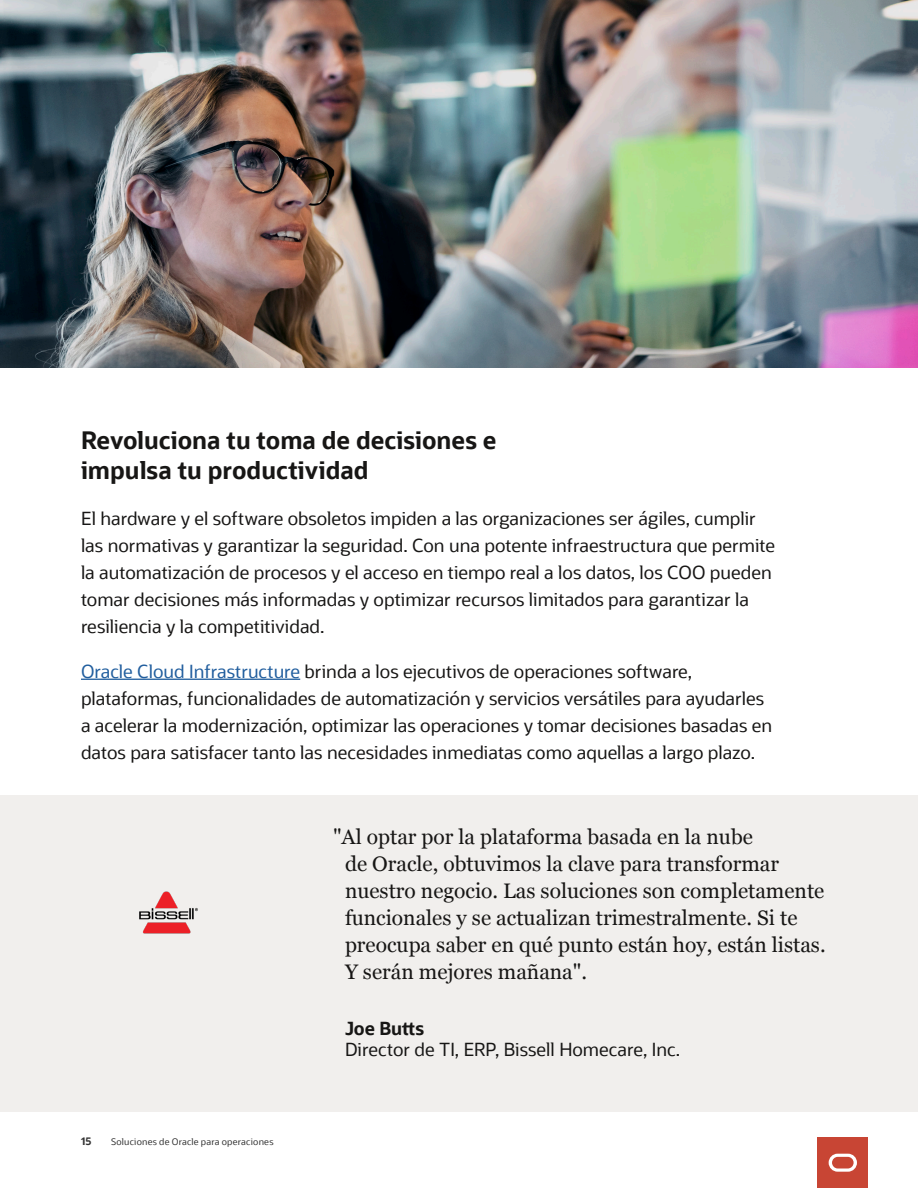
<style>
.page{position:relative;width:918px;height:1188px;background:#fff}
.page>*{position:absolute;margin:0;border:0;box-sizing:border-box;transform-origin:0 0}
.A__Subhead_chapters{font:700 24px/30px "Oracle Sans";color:#171615}
.Component_Body_Quote{font:21px/27px "Georgia";color:#171615}
.A__Body_Text{font:18px/27px "Oracle Sans";color:#171615}
.Component_Quote_Titl{font:18px "Oracle Sans";color:#171615}
.Component_Quote_Name{font:700 18px "Oracle Sans";color:#171615}
.t1{font:700 10.5px "Oracle Sans";color:#333}
.t2{font:9px "Oracle Sans";letter-spacing:.025em;color:#333}
.s1{color:#215e9e}
</style>
<div class="page">
<hr style="left:81px;top:679px;width:219px;height:1px;background:#215e9e">
<div style="left:0;top:795px;width:918px;height:317px;background:#f1efed"></div>
<img style="left:139px;top:891px;width:59px;height:43px">
<img style="left:0;top:0;width:918px;height:368px">
<div style="left:818px;top:1137px;width:50px;height:51px;background:#c84534"></div>
<svg style="left:829px;top:1154px;width:28px;height:18px"></svg>
<p class="A__Subhead_chapters" style="left:81px;top:425px;width:417px">Revoluciona tu toma de decisiones e impulsa tu productividad</p>
<p class="A__Body_Text" style="left:81px;top:505px;width:696px">El hardware y el software obsoletos impiden a las organizaciones ser ágiles, cumplir las normativas y garantizar la seguridad. Con una potente infraestructura que permite la automatización de procesos y el acceso en tiempo real a los datos, los COO pueden tomar decisiones más informadas y optimizar recursos limitados para garantizar la resiliencia y la competitividad.</p>
<p class="A__Body_Text" style="left:81px;top:658px;width:693px"><span class="s1">Oracle Cloud Infrastructure</span> brinda a los ejecutivos de operaciones software, plataformas, funcionalidades de automatización y servicios versátiles para ayudarles a acelerar la modernización, optimizar las operaciones y tomar decisiones basadas en datos para satisfacer tanto las necesidades inmediatas como aquellas a largo plazo.</p>
<p class="t1" style="left:81px;top:1135px;width:12px">15</p>
<p class="t2" style="left:111px;top:1137px;width:164px">Soluciones de Oracle para operaciones</p>
<p class="Component_Body_Quote" style="left:345px;top:822px;width:482px;text-indent:-12px">"Al optar por la plataforma basada en la nube<br>de Oracle, obtuvimos la clave para transformar nuestro negocio. Las soluciones son completamente funcionales y se actualizan trimestralmente. Si te preocupa saber en qué punto están hoy, están listas.<br>Y serán mejores mañana".</p>
<p class="Component_Quote_Name" style="left:345px;top:1017px;width:81px">Joe Butts</p>
<p class="Component_Quote_Titl" style="left:345px;top:1039px;width:337px">Director de TI, ERP, Bissell Homecare, Inc.</p>
</div>
